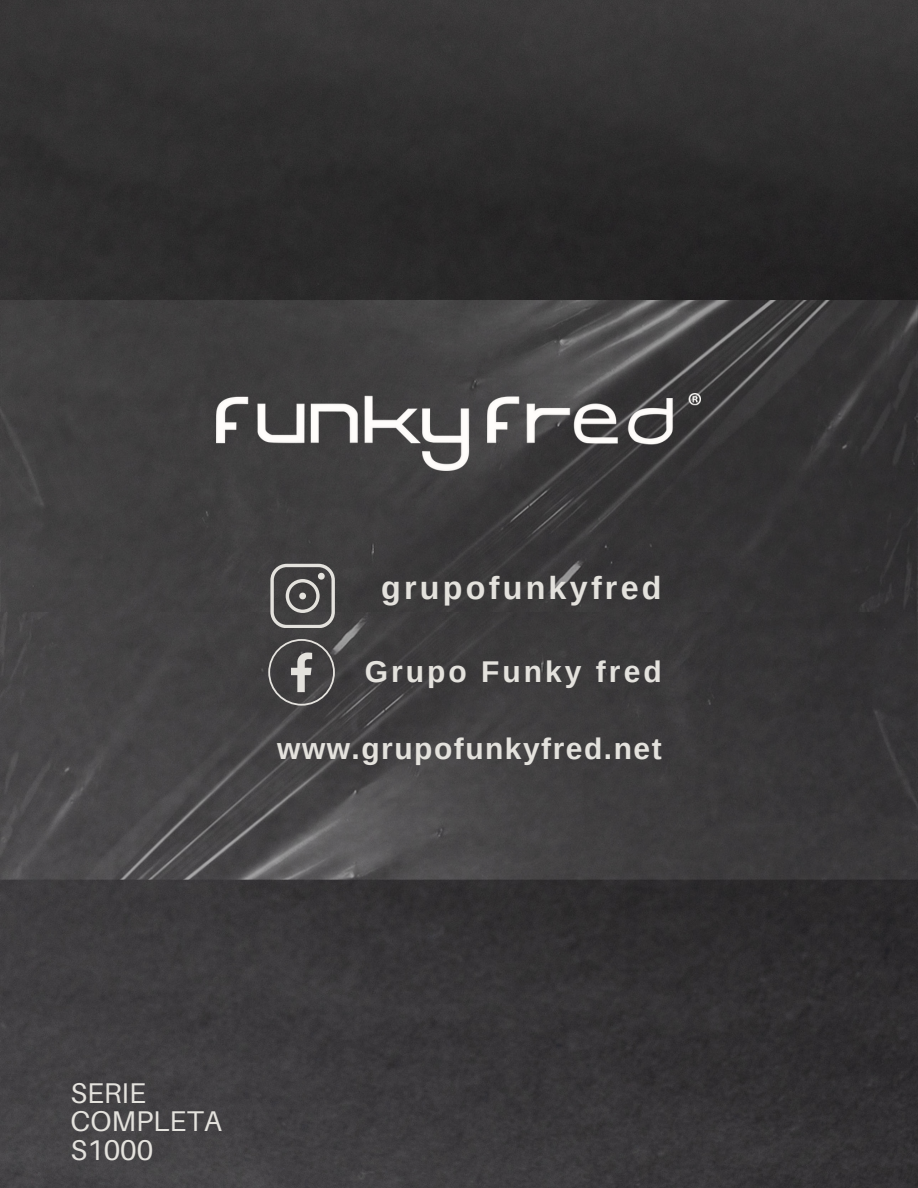
<style>
.page{position:relative;width:918px;height:1188px;background:#fff}
.page>*{position:absolute;margin:0;border:0;box-sizing:border-box;transform-origin:0 0}
.t1{font:700 32.25px "Arimo";letter-spacing:.1em;color:#e4e2dd}
.t2{font:700 30px "Arimo";letter-spacing:.05em;color:#e4e2dd}
.t3{font:700 30px "Arimo";letter-spacing:.1em;color:#e4e2dd}
.t4{font:28.5px "Aileron";color:#e4e2dd}
</style>
<div class="page">
<img style="left:0;top:0;width:918px;height:1188px">
<img style="left:0;top:300px;width:918px;height:580px">
<img style="left:217px;top:393px;width:484px;height:78px">
<svg style="left:268px;top:639px;width:67px;height:66px;background:#5c5b5b"></svg>
<svg style="left:270px;top:564px;width:65px;height:64px;background:#6b6a69"></svg>
<p class="t1" style="left:381px;top:570px;width:282px">grupofunkyfred</p>
<p class="t3" style="left:365px;top:655px;width:298px">Grupo Funky fred</p>
<h1 class="t2" style="left:277px;top:732px;width:386px">www.grupofunkyfred.net</h1>
<p class="t4" style="left:70px;top:1075px;width:77px">SERIE</p>
<p class="t4" style="left:70px;top:1104px;width:153px">COMPLETA</p>
<h1 class="t4" style="left:70px;top:1132px;width:84px">S1000</h1>
</div>
